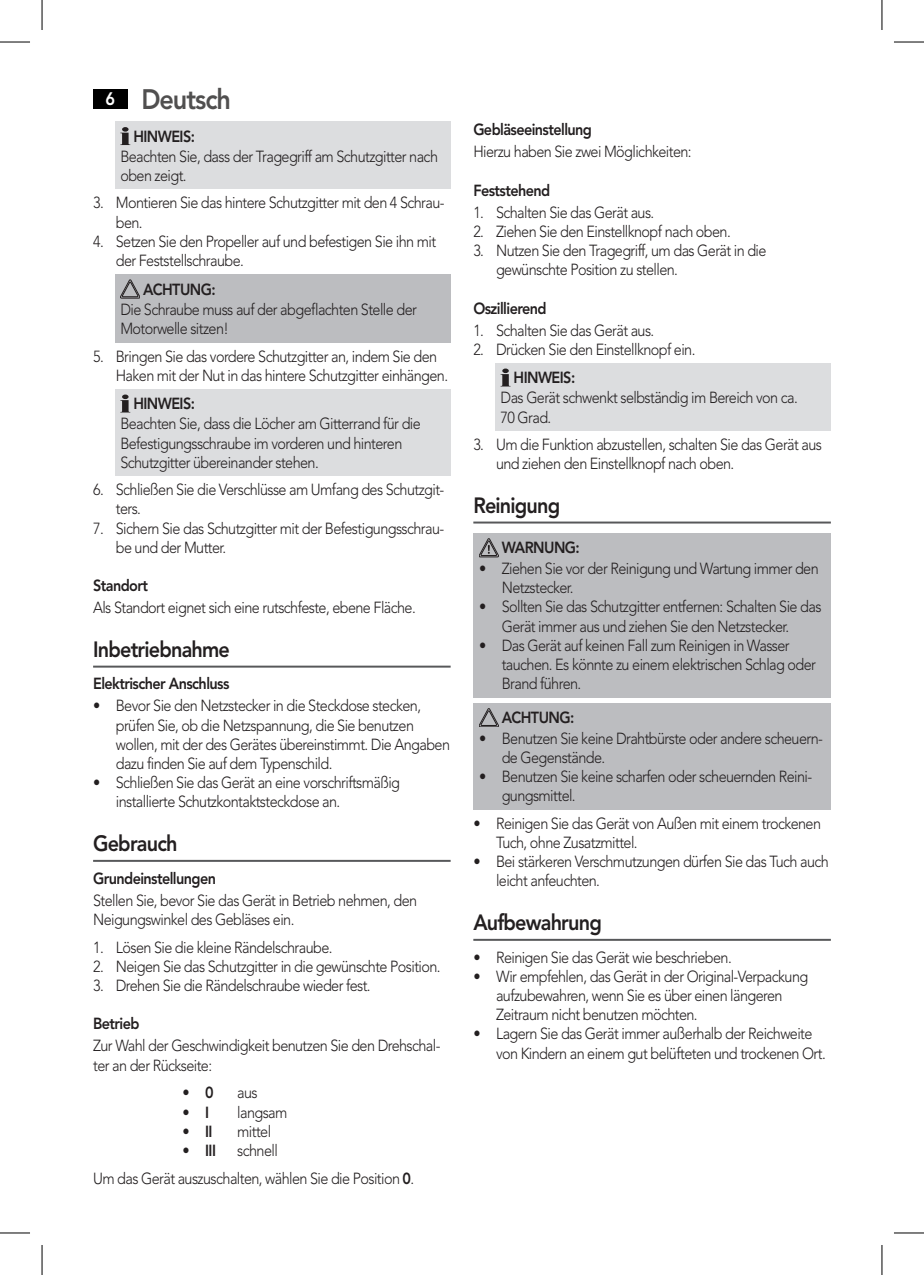
<style>
.page{position:relative;width:924px;height:1275px;background:#fff}
.page>*{position:absolute;margin:0;border:0;box-sizing:border-box;transform-origin:0 0}
.t1{font:800 28px "Avenir LT Pro";letter-spacing:-.04em;color:#504f4f;scale:.9 1}
.Line_1{font:800 22px "Avenir LT Pro";letter-spacing:-.04em;color:#231f20;scale:.9 1}
.dian{font:300 16px/19.2px "Avenir LT Pro";letter-spacing:-.04em;color:#231f20;scale:.9 1}
.Line_2{font:800 16px "Avenir LT Pro";letter-spacing:-.04em;color:#231f20;scale:.9 1}
.dian-2{font:800 16px "Avenir LT Pro";color:#231f20;scale:.9 1}
.s1{font-size:18px;color:#fff}
.s2{font-weight:800}
.s3{font-weight:300}
</style>
<div class="page">
<div style="left:93px;top:89px;width:34px;height:20px;background:#000"></div>
<hr style="left:93px;top:665px;width:357px;height:2px;background:#57585a">
<hr style="left:93px;top:860px;width:357px;height:2px;background:#57585a">
<div style="left:115px;top:121px;width:335px;height:68px;background:#dcdddf"></div>
<svg style="left:120px;top:127px;width:10px;height:18px"></svg>
<div style="left:115px;top:274px;width:335px;height:68px;background:#bcbdc0"></div>
<svg style="left:120px;top:280px;width:20px;height:18px"></svg>
<div style="left:115px;top:389px;width:335px;height:87px;background:#dcdddf"></div>
<svg style="left:120px;top:394px;width:10px;height:18px"></svg>
<hr style="left:473px;top:521px;width:357px;height:2px;background:#57585a">
<hr style="left:473px;top:939px;width:357px;height:2px;background:#57585a">
<div style="left:494px;top:363px;width:336px;height:67px;background:#dcdddf"></div>
<svg style="left:500px;top:368px;width:10px;height:18px"></svg>
<div style="left:473px;top:533px;width:357px;height:164px;background:#bcbdc0"></div>
<svg style="left:479px;top:538px;width:19px;height:19px"></svg>
<div style="left:473px;top:703px;width:357px;height:106px;background:#bcbdc0"></div>
<svg style="left:479px;top:708px;width:19px;height:19px"></svg>
<hr style="left:0;top:42px;width:30px;height:1px;background:#000">
<hr style="left:893px;top:42px;width:30px;height:1px;background:#000">
<hr style="left:0;top:1232px;width:30px;height:1px;background:#000">
<hr style="left:893px;top:1232px;width:30px;height:1px;background:#000">
<hr style="left:42px;top:0;width:1px;height:30px;background:#000">
<hr style="left:42px;top:1245px;width:1px;height:30px;background:#000">
<hr style="left:881px;top:0;width:1px;height:30px;background:#000">
<hr style="left:881px;top:1245px;width:1px;height:30px;background:#000">
<h1 class="t1" style="left:105px;top:82px;width:141px"><span class="s1">6</span> Deutsch</h1>
<p class="Line_2" style="left:133px;top:127px;width:70px">HINWEIS:</p>
<p class="dian" style="left:120px;top:147px;width:354px">Beachten Sie, dass der Tragegriff am Schutzgitter nach oben zeigt.</p>
<p class="dian" style="left:116px;top:193px;width:367px;text-indent:-23px">3. Montieren Sie das hintere Schutzgitter mit den 4 Schrau&shy;ben.</p>
<p class="dian" style="left:116px;top:232px;width:357px;text-indent:-23px">4. Setzen Sie den Propeller auf und befestigen Sie ihn mit der Feststellschraube.</p>
<p class="Line_2" style="left:143px;top:280px;width:82px">ACHTUNG:</p>
<p class="dian" style="left:120px;top:300px;width:331px">Die Schraube muss auf der abgeflachten Stelle der<br>Motorwelle sitzen!</p>
<p class="dian" style="left:116px;top:346px;width:370px;text-indent:-23px">5. Bringen Sie das vordere Schutzgitter an, indem Sie den<br>Haken mit der Nut in das hintere Schutzgitter einhängen.</p>
<p class="Line_2" style="left:133px;top:394px;width:70px">HINWEIS:</p>
<p class="dian" style="left:120px;top:414px;width:335px">Beachten Sie, dass die Löcher am Gitterrand für die<br>Befestigungsschraube im vorderen und hinteren<br>Schutzgitter übereinander stehen.</p>
<p class="dian" style="left:116px;top:480px;width:366px;text-indent:-23px">6. Schließen Sie die Verschlüsse am Umfang des Schutzgit&shy;ters.</p>
<p class="dian" style="left:116px;top:518px;width:366px;text-indent:-23px">7. Sichern Sie das Schutzgitter mit der Befestigungsschrau&shy;be und der Mutter.</p>
<p class="Line_2" style="left:93px;top:576px;width:62px">Standort</p>
<p class="dian" style="left:93px;top:598px;width:360px">Als Standort eignet sich eine rutschfeste, ebene Fläche.</p>
<p class="Line_1" style="left:93px;top:636px;width:153px">Inbetriebnahme</p>
<p class="Line_2" style="left:93px;top:674px;width:153px">Elektrischer Anschluss</p>
<p class="dian" style="left:116px;top:696px;width:373px;text-indent:-23px">• Bevor Sie den Netzstecker in die Steckdose stecken, prüfen Sie, ob die Netzspannung, die Sie benutzen wollen, mit der des Gerätes übereinstimmt. Die Angaben dazu finden Sie auf dem Typenschild.</p>
<p class="dian" style="left:116px;top:773px;width:317px;text-indent:-23px">• Schließen Sie das Gerät an eine vorschriftsmäßig installierte Schutzkontaktsteckdose an.</p>
<p class="Line_1" style="left:93px;top:830px;width:95px">Gebrauch</p>
<p class="Line_2" style="left:93px;top:868px;width:138px">Grundeinstellungen</p>
<p class="dian" style="left:93px;top:890px;width:361px">Stellen Sie, bevor Sie das Gerät in Betrieb nehmen, den<br>Neigungswinkel des Gebläses ein.</p>
<p class="dian" style="left:93px;top:937px;width:267px">1. Lösen Sie die kleine Rändelschraube.</p>
<p class="dian" style="left:93px;top:956px;width:387px">2. Neigen Sie das Schutzgitter in die gewünschte Position.</p>
<p class="dian" style="left:93px;top:976px;width:310px">3. Drehen Sie die Rändelschraube wieder fest.</p>
<p class="Line_2" style="left:93px;top:1014px;width:53px">Betrieb</p>
<p class="dian" style="left:93px;top:1036px;width:387px">Zur Wahl der Geschwindigkeit benutzen Sie den Drehschal&shy;ter an der Rückseite:</p>
<p class="dian" style="left:182px;top:1083px;width:36px">• <span class="s2">0</span></p>
<p class="dian" style="left:237px;top:1083px;width:24px">aus</p>
<p class="dian" style="left:182px;top:1102px;width:31px">• <span class="s2">I</span></p>
<p class="dian" style="left:237px;top:1102px;width:57px">langsam</p>
<p class="dian-2" style="left:182px;top:1121px;width:35px"><span class="s3">•</span> II</p>
<p class="dian" style="left:237px;top:1121px;width:39px">mittel</p>
<p class="dian-2" style="left:182px;top:1141px;width:39px"><span class="s3">•</span> III</p>
<p class="dian" style="left:237px;top:1141px;width:47px">schnell</p>
<p class="dian" style="left:93px;top:1168px;width:358px">Um das Gerät auszuschalten, wählen Sie die Position <span class="s2">0</span>.</p>
<p class="Line_2" style="left:473px;top:120px;width:133px">Gebläseeinstellung</p>
<p class="dian" style="left:473px;top:142px;width:244px">Hierzu haben Sie zwei Möglichkeiten:</p>
<p class="Line_2" style="left:473px;top:180px;width:87px">Feststehend</p>
<p class="dian" style="left:473px;top:202px;width:202px">1. Schalten Sie das Gerät aus.</p>
<p class="dian" style="left:473px;top:222px;width:287px">2. Ziehen Sie den Einstellknopf nach oben.</p>
<p class="dian" style="left:496px;top:241px;width:302px;text-indent:-23px">3. Nutzen Sie den Tragegriff, um das Gerät in die gewünschte Position zu stellen.</p>
<p class="Line_2" style="left:473px;top:298px;width:83px">Oszillierend</p>
<p class="dian" style="left:473px;top:320px;width:202px">1. Schalten Sie das Gerät aus.</p>
<p class="dian" style="left:473px;top:340px;width:248px">2. Drücken Sie den Einstellknopf ein.</p>
<p class="Line_2" style="left:513px;top:368px;width:70px">HINWEIS:</p>
<p class="dian" style="left:500px;top:388px;width:332px">Das Gerät schwenkt selbständig im Bereich von ca.<br>70 Grad.</p>
<p class="dian" style="left:496px;top:435px;width:363px;text-indent:-23px">3. Um die Funktion abzustellen, schalten Sie das Gerät aus und ziehen den Einstellknopf nach oben.</p>
<p class="Line_1" style="left:473px;top:492px;width:98px">Reinigung</p>
<p class="Line_2" style="left:501px;top:538px;width:88px">WARNUNG:</p>
<p class="dian" style="left:501px;top:559px;width:353px;text-indent:-23px">• Ziehen Sie vor der Reinigung und Wartung immer den<br>Netzstecker.</p>
<p class="dian" style="left:479px;top:597px;width:382px;text-align:center">• Sollten Sie das Schutzgitter entfernen: Schalten Sie das<br>Gerät immer aus und ziehen Sie den Netzstecker.</p>
<p class="dian" style="left:501px;top:635px;width:350px;text-indent:-23px">• Das Gerät auf keinen Fall zum Reinigen in Wasser tauchen. Es könnte zu einem elektrischen Schlag oder<br>Brand führen.</p>
<p class="Line_2" style="left:501px;top:708px;width:82px">ACHTUNG:</p>
<p class="dian" style="left:501px;top:728px;width:358px;text-indent:-23px">• Benutzen Sie keine Drahtbürste oder andere scheuern&shy;de Gegenstände.</p>
<p class="dian" style="left:501px;top:767px;width:346px;text-indent:-23px">• Benutzen Sie keine scharfen oder scheuernden Reini&shy;gungsmittel.</p>
<p class="dian" style="left:496px;top:813px;width:362px;text-indent:-23px">• Reinigen Sie das Gerät von Außen mit einem trockenen<br>Tuch, ohne Zusatzmittel.</p>
<p class="dian" style="left:496px;top:852px;width:371px;text-indent:-23px">• Bei stärkeren Verschmutzungen dürfen Sie das Tuch auch leicht anfeuchten.</p>
<p class="Line_1" style="left:473px;top:909px;width:144px">Aufbewahrung</p>
<p class="dian" style="left:473px;top:947px;width:288px">• Reinigen Sie das Gerät wie beschrieben.</p>
<p class="dian" style="left:496px;top:966px;width:348px;text-indent:-23px">• Wir empfehlen, das Gerät in der Original-Verpackung aufzubewahren, wenn Sie es über einen längeren<br>Zeitraum nicht benutzen möchten.</p>
<p class="dian" style="left:496px;top:1024px;width:367px;text-indent:-23px">• Lagern Sie das Gerät immer außerhalb der Reichweite von Kindern an einem gut belüfteten und trockenen Ort.</p>
</div>
